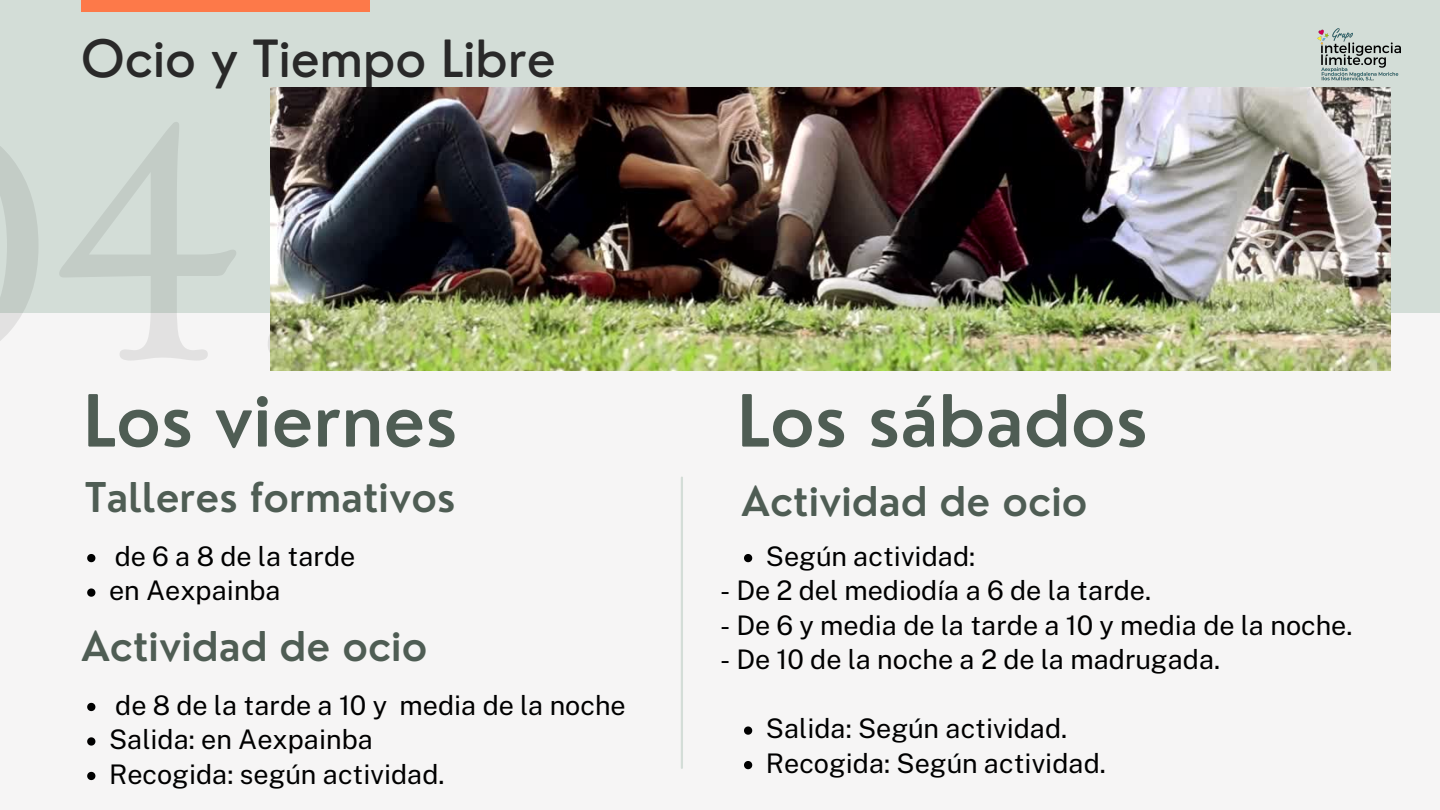
<style>
.page{position:relative;width:1440px;height:810px;background:#f6f5f5}
.page>*{position:absolute;margin:0;border:0;box-sizing:border-box;transform-origin:0 0}
.t1{font:600 70px "Nourd";color:#4f5d54}
.t2{font:500 50px "Nourd";color:#292929}
.t3{font:600 40px "Nourd";color:#4f5d54}
.t4{font:27px/34.5px "Public Sans";color:#000}
</style>
<div class="page">
<div style="left:0;top:0;width:1440px;height:313px;background:#d3ddd7"></div>
<hr style="left:681px;top:478px;width:2px;height:290px;background:#d3ddd7">
<div style="left:81px;top:0;width:289px;height:12px;background:#fd7949"></div>
<img style="left:1317px;top:28px;width:83px;height:53px">
<svg style="left:87px;top:554px;width:8px;height:8px"></svg>
<svg style="left:87px;top:588px;width:8px;height:9px"></svg>
<svg style="left:87px;top:703px;width:8px;height:8px"></svg>
<svg style="left:87px;top:737px;width:8px;height:9px"></svg>
<svg style="left:87px;top:772px;width:8px;height:8px"></svg>
<svg style="left:744px;top:554px;width:8px;height:8px"></svg>
<svg style="left:744px;top:726px;width:8px;height:9px"></svg>
<svg style="left:744px;top:761px;width:8px;height:8px"></svg>
<img style="left:270px;top:87px;width:1121px;height:284px">
<h2 class="t2" style="left:81px;top:27px;width:476px">Ocio y Tiempo Libre</h2>
<h1 class="t1" style="left:83px;top:377px;width:376px">Los viernes</h1>
<h1 class="t1" style="left:737px;top:377px;width:412px">Los sábados</h1>
<h3 class="t3" style="left:85px;top:472px;width:372px">Talleres formativos</h3>
<h3 class="t3" style="left:741px;top:476px;width:348px">Actividad de ocio</h3>
<p class="t4" style="left:109px;top:539px;width:248px">de 6 a 8 de la tarde en Aexpainba</p>
<h3 class="t3" style="left:81px;top:621px;width:348px">Actividad de ocio</h3>
<p class="t4" style="left:109px;top:688px;width:518px">de 8 de la tarde a 10 y media de la noche<br>Salida: en Aexpainba<br>Recogida: según actividad.</p>
<p class="t4" style="left:766px;top:539px;width:211px">Según actividad:</p>
<p class="t4" style="left:720px;top:573px;width:433px">- De 2 del mediodía a 6 de la tarde.</p>
<p class="t4" style="left:720px;top:608px;width:634px">- De 6 y media de la tarde a 10 y media de la noche.</p>
<p class="t4" style="left:720px;top:642px;width:502px">- De 10 de la noche a 2 de la madrugada.</p>
<p class="t4" style="left:766px;top:711px;width:341px">Salida: Según actividad.<br>Recogida: Según actividad.</p>
</div>
